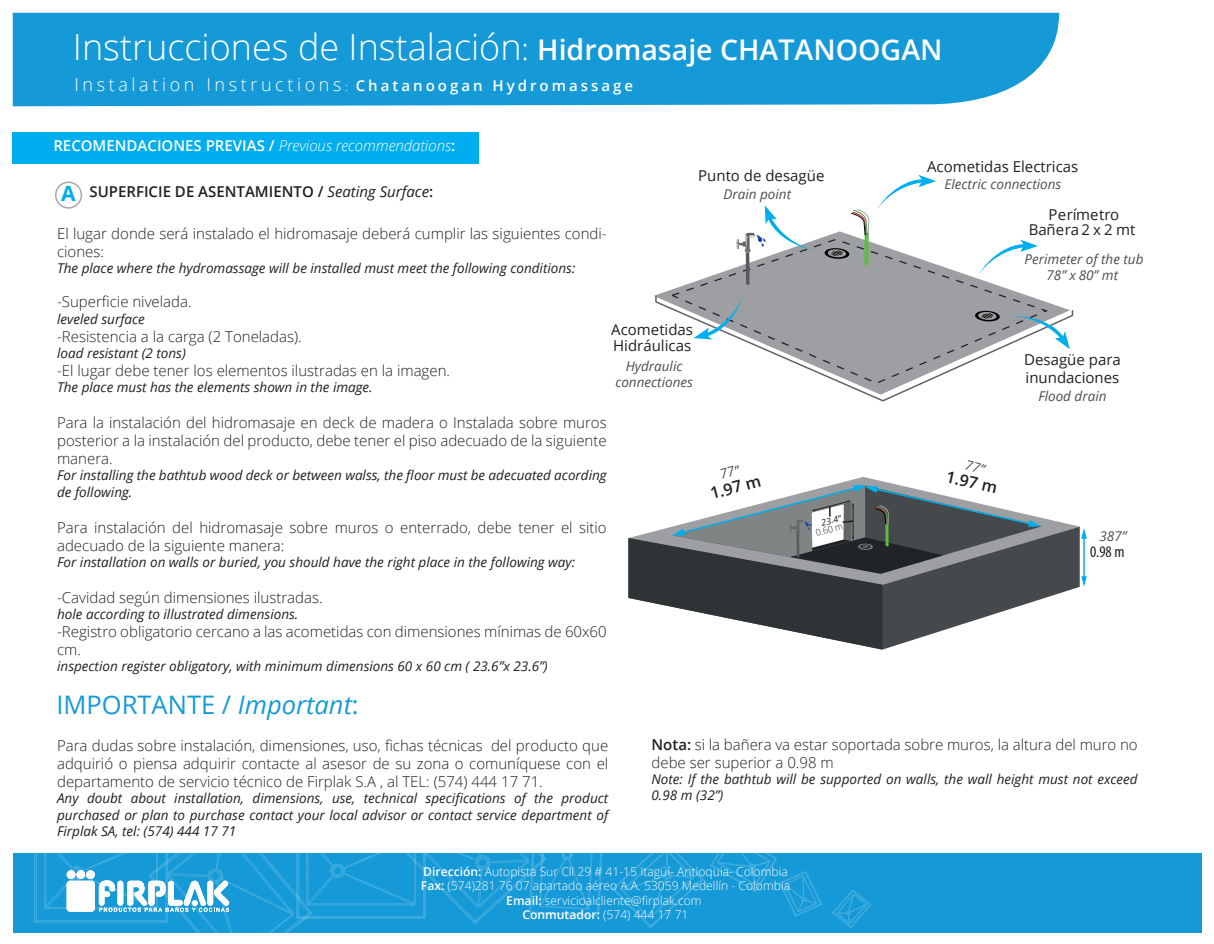
<style>
.page{position:relative;width:1214px;height:944px;background:#fff}
.page>*{position:absolute;margin:0;border:0;box-sizing:border-box;transform-origin:0 0}
.t1{font:300 36px "Open Sans";color:#fff}
.t2{font:25.5px "Open Sans";color:#159ad7}
.t3{font:300 18px "Open Sans";letter-spacing:.2em;color:#fff}
.t4{font:600 16.2px "Open Sans";color:#231f20}
.t5{font:condensed 16.2px "Myriad Pro";color:#231f20}
.t6{font:300 15px/18px "Open Sans";color:#231f20}
.t7{font:15px/15.6px "Open Sans";color:#231f20}
.t8{font:600 15px "Open Sans";color:#fff}
.t9{font:600 15px "Open Sans";color:#231f20}
.t10{font:italic 13.5px/16.2px "Open Sans";color:#231f20}
.t11{font:italic 13.5px/16.2px "Open Sans";color:#4c4f4f;text-align:center}
.t12{font:300 12.15px/14.5px "Open Sans";color:#fff;text-align:center}
.t13{font:300 9px "Open Sans";color:#231f20}
.t14{font:italic 9px "Open Sans";color:#231f20}
.s1{font-size:31.5px}
.s2{font-weight:600;font-size:28.5px}
.s3{font-size:12px}
.s4{font-weight:600;font-size:15px}
.s5{font-weight:300;font-style:italic}
.s6{font-weight:700;font-size:21px;color:#00aeef}
.s7{font-weight:400;font-style:italic}
.s8{font-style:italic}
.s9{font-weight:600}
</style>
<div class="page">
<div style="left:13px;top:13px;width:1046px;height:93px;background:#159ad7"></div>
<div style="left:13px;top:853px;width:1188px;height:79px;background:#1599d7"></div>
<svg style="left:612px;top:853px;width:91px;height:74px"></svg>
<svg style="left:710px;top:853px;width:111px;height:63px"></svg>
<svg style="left:832px;top:890px;width:38px;height:37px"></svg>
<svg style="left:34px;top:853px;width:569px;height:79px"></svg>
<div style="left:13px;top:133px;width:466px;height:31px;background:#00aeef"></div>
<div style="left:55px;top:181px;width:27px;height:28px;border:2px solid #a8a9ad;border-radius:50%"></div>
<svg style="left:832px;top:477px;width:245px;height:49px"></svg>
<svg style="left:1042px;top:526px;width:37px;height:73px;fill:#46494b"></svg>
<hr style="left:1083px;top:537px;width:1px;height:41px;background:#00aeef">
<svg style="left:1081px;top:528px;width:5px;height:10px"></svg>
<svg style="left:1081px;top:576px;width:5px;height:11px"></svg>
<svg style="left:654px;top:175px;width:420px;height:227px"></svg>
<svg style="left:628px;top:485px;width:414px;height:164px"></svg>
<h1 class="t1" style="left:73px;top:22px;width:871px">Instrucciones de Instalación<span class="s1">:</span> <span class="s2">Hidromasaje CHATANOOGAN</span></h1>
<p class="t3" style="left:74px;top:72px;width:560px">Instalation Instructions<span class="s3">:</span> <span class="s4">Chatanoogan Hydromassage</span></p>
<p class="t8" style="left:53px;top:135px;width:403px">RECOMENDACIONES PREVIAS / <span class="s5">Previous recommendations</span>:</p>
<p class="t7" style="left:927px;top:158px;width:153px">Acometidas Electricas</p>
<p class="t11" style="left:944px;top:175px;width:118px">Electric connections</p>
<p class="t7" style="left:698px;top:168px;width:128px">Punto de desagüe</p>
<p class="t11" style="left:723px;top:186px;width:69px">Drain point</p>
<p class="t9" style="left:61px;top:181px;width:373px"><span class="s6">A</span> SUPERFICIE DE ASENTAMIENTO / <span class="s7">Seating Surface</span>:</p>
<p class="t6" style="left:57px;top:224px;width:551px">El lugar donde será instalado el hidromasaje deberá cumplir las siguientes condi&shy;ciones:</p>
<p class="t10" style="left:57px;top:260px;width:520px">The place where the hydromassage will be installed must meet the following conditions:</p>
<p class="t6" style="left:57px;top:292px;width:136px">-Superficie nivelada.</p>
<p class="t10" style="left:57px;top:310px;width:89px">leveled surface</p>
<p class="t6" style="left:57px;top:327px;width:246px">-Resistencia a la carga (2 Toneladas).</p>
<p class="t10" style="left:57px;top:344px;width:130px">load resistant (2 tons)</p>
<p class="t6" style="left:57px;top:361px;width:394px">-El lugar debe tener los elementos ilustradas en la imagen.</p>
<p class="t10" style="left:57px;top:379px;width:317px">The place must has the elements shown in the image.</p>
<p class="t6" style="left:57px;top:413px;width:551px;text-align:justify">Para la instalación del hidromasaje en deck de madera o Instalada sobre muros posterior a la instalación del producto, debe tener el piso adecuado de la siguiente manera.</p>
<p class="t10" style="left:57px;top:467px;width:551px">For installing the bathtub wood deck or between walss, the floor must be adecuated acording de following.</p>
<p class="t6" style="left:57px;top:517px;width:551px">Para instalación del hidromasaje sobre muros o enterrado, debe tener el sitio adecuado de la siguiente manera:</p>
<p class="t10" style="left:57px;top:553px;width:519px">For installation on walls or buried, you should have the right place in the following way:</p>
<p class="t6" style="left:57px;top:588px;width:267px">-Cavidad según dimensiones ilustradas.</p>
<p class="t10" style="left:57px;top:605px;width:243px">hole according to illustrated dimensions.</p>
<p class="t6" style="left:57px;top:622px;width:551px">-Registro obligatorio cercano a las acometidas con dimensiones mínimas de 60x60 cm.</p>
<p class="t10" style="left:57px;top:658px;width:492px">inspection register obligatory, with minimum dimensions 60 x 60 cm ( 23.6”x 23.6”)</p>
<h2 class="t2" style="left:56px;top:687px;width:304px">IMPORTANTE / <span class="s8">Important</span>:</h2>
<p class="t6" style="left:57px;top:736px;width:552px;text-align:justify">Para dudas sobre instalación, dimensiones, uso, fichas técnicas del producto que adquirió o piensa adquirir contacte al asesor de su zona o comuníquese con el departamento de servicio técnico de Firplak S.A , al TEL: (574) 444 17 71.</p>
<p class="t10" style="left:57px;top:789px;width:552px;text-align:justify">Any doubt about installation, dimensions, use, technical specifications of the product purchased or plan to purchase contact your local advisor or contact service department of Firplak SA, tel: (574) 444 17 71</p>
<p class="t7" style="left:1028px;top:206px;width:108px;text-align:center">Perímetro<br>Bañera 2 x 2 mt</p>
<p class="t11" style="left:1024px;top:251px;width:120px;line-height:15.6px">Perimeter of the tub<br>78” x 80” mt</p>
<p class="t7" style="left:611px;top:321px;width:83px">Acometidas<br>Hidráulicas</p>
<p class="t11" style="left:615px;top:357px;width:79px">Hydraulic connectiones</p>
<p class="t7" style="left:1024px;top:350px;width:98px;line-height:18px">Desagüe para inundaciones</p>
<p class="t11" style="left:1038px;top:387px;width:70px">Flood drain</p>
<p class="t4" style="left:949px;top:465px;width:53px;rotate:13deg">1.97 m</p>
<p class="t4" style="left:707px;top:482px;width:53px;rotate:-15deg">1.97 m</p>
<p class="t14" style="left:819px;top:517px;width:22px;rotate:-15deg">23.4”</p>
<p class="t13" style="left:814px;top:527px;width:29px;rotate:-15deg">0.60 m</p>
<p class="t11" style="left:1099px;top:527px;width:29px">387”</p>
<p class="t5" style="left:1090px;top:542px;width:36px">0.98 m</p>
<p class="t6" style="left:651px;top:734px;width:488px"><span class="s9">Nota:</span> si la bañera va estar soportada sobre muros, la altura del muro no debe ser superior a 0.98 m</p>
<p class="t10" style="left:651px;top:770px;width:487px">Note: If the bathtub will be supported on walls, the wall height must not exceed<br>0.98 m (32”)</p>
<p class="t12" style="left:421px;top:863px;width:371px"><span class="s9">Dirección:</span> Autopista Sur Cll 29 # 41-15 Itagüí- Antioquia- Colombia <span class="s9">Fax:</span> (574)281 76 07 apartado aéreo A.A. 53059 Medellín - Colombia <span class="s9">Email:</span> servicioalcliente@firplak.com<br><span class="s9">Conmutador:</span> (574) 444 17 71</p>
</div>
